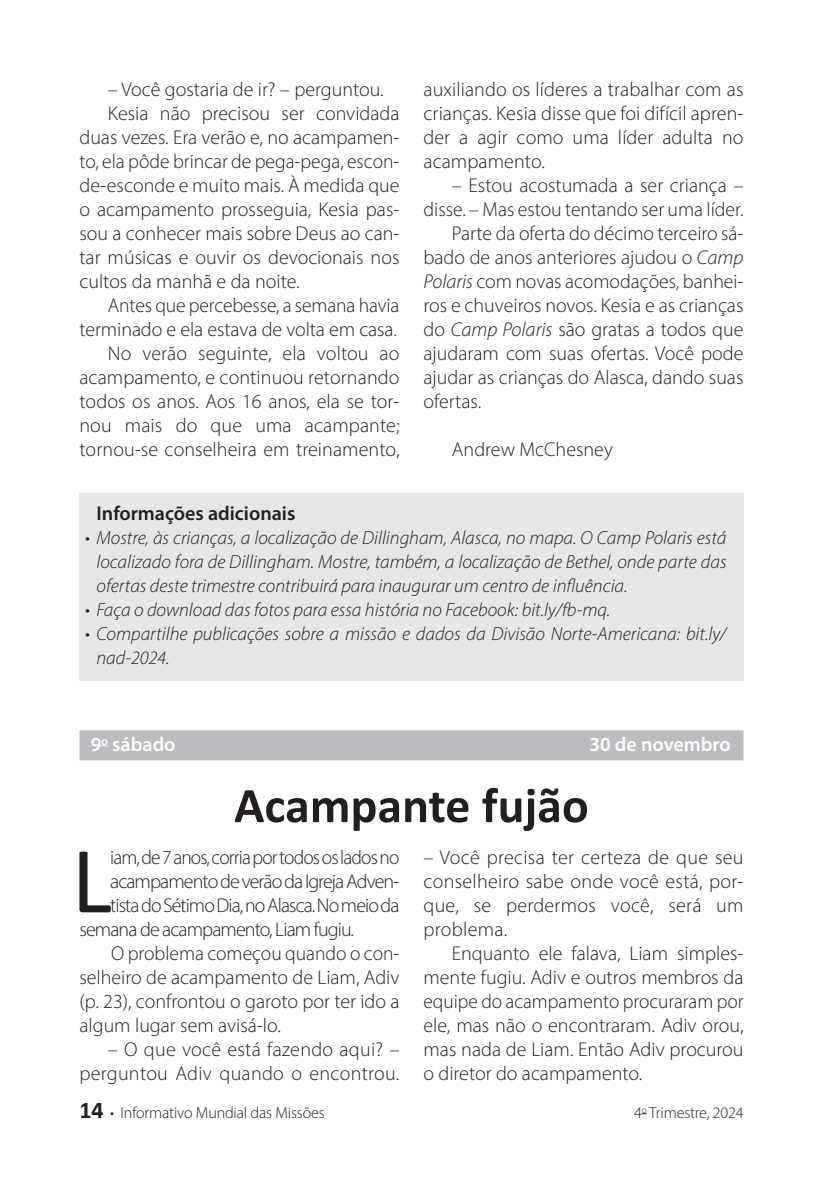
<style>
.page{position:relative;width:823px;height:1191px;background:#fff}
.page>*{position:absolute;margin:0;border:0;box-sizing:border-box;transform-origin:0 0}
._03_Capitular{font:95.6px "Calibri";color:#231f20}
._02_Titulo{font:700 50px "Calibri";color:#231f20}
._04_Texto{font:300 20px/24px "Myriad Pro";color:#231f20;text-align:justify}
._03_Capitular-2{font:300 20px "Myriad Pro";letter-spacing:-.045em;color:#231f20}
._06_Titulo_Box{font:600 20px "Myriad Pro";color:#231f20}
._01_Data{font:600 20px "Myriad Pro";color:#fff}
.t1{font:italic 300 19px/24px "Myriad Pro";color:#231f20;text-align:justify}
.t2{font:300 16px "Myriad Pro";letter-spacing:-.01em;color:#231f20}
.s1{font-style:italic}
.s2{font-family:"Calibri";font-weight:700;font-size:24px}
</style>
<div class="page">
<div style="left:79px;top:730px;width:664px;height:30px;background:#bcbdc0"></div>
<div style="left:79px;top:493px;width:664px;height:188px;background:#e6e7e9"></div>
<p class="_04_Texto" style="left:108px;top:77px;width:277px">– Você gostaria de ir? – perguntou.</p>
<p class="_04_Texto" style="left:79px;top:101px;width:321px;text-indent:28px">Kesia não precisou ser convidada duas vezes. Era verão e, no acampamen&shy;to, ela pôde brincar de pega-pega, escon&shy;de-esconde e muito mais. À medida que o acampamento prosseguia, Kesia pas&shy;sou a conhecer mais sobre Deus ao can&shy;tar músicas e ouvir os devocionais nos cultos da manhã e da noite.</p>
<p class="_04_Texto" style="left:79px;top:293px;width:321px;text-align:right">Antes que percebesse, a semana havia terminado e ela estava de volta em casa.</p>
<p class="_04_Texto" style="left:79px;top:341px;width:321px;text-indent:28px">No verão seguinte, ela voltou ao acampamento, e continuou retornando todos os anos. Aos 16 anos, ela se tor&shy;nou mais do que uma acampante; tornou-se conselheira em treinamento,</p>
<p class="_04_Texto" style="left:423px;top:77px;width:321px">auxiliando os líderes a trabalhar com as crianças. Kesia disse que foi difícil apren&shy;der a agir como uma líder adulta no acampamento.</p>
<p class="_04_Texto" style="left:423px;top:173px;width:321px;text-align:right">– Estou acostumada a ser criança – disse. – Mas estou tentando ser uma líder.</p>
<p class="_04_Texto" style="left:423px;top:221px;width:321px;text-indent:28px">Parte da oferta do décimo terceiro sá&shy;bado de anos anteriores ajudou o <span class="s1">Camp Polaris</span> com novas acomodações, banhei&shy;ros e chuveiros novos. Kesia e as crianças do <span class="s1">Camp Polaris</span> são gratas a todos que ajudaram com suas ofertas. Você pode ajudar as crianças do Alasca, dando suas ofertas.</p>
<p class="_04_Texto" style="left:451px;top:437px;width:162px">Andrew McChesney</p>
<p class="_06_Titulo_Box" style="left:96px;top:500px;width:200px">Informações adicionais</p>
<p class="t1" style="left:96px;top:525px;width:631px;text-indent:-11px">• Mostre, às crianças, a localização de Dillingham, Alasca, no mapa. O Camp Polaris está localizado fora de Dillingham. Mostre, também, a localização de Bethel, onde parte das ofertas deste trimestre contribuirá para inaugurar um centro de influência.</p>
<p class="t1" style="left:85px;top:597px;width:526px">• Faça o download das fotos para essa história no Facebook: bit.ly/fb-mq.</p>
<p class="t1" style="left:96px;top:621px;width:631px;text-indent:-11px">• Compartilhe publicações sobre a missão e dados da Divisão Norte-Americana: bit.ly/ nad-2024.</p>
<p class="_01_Data" style="left:91px;top:732px;width:86px">9<sup>o</sup> sábado</p>
<p class="_01_Data" style="left:589px;top:732px;width:143px">30 de novembro</p>
<p class="_02_Titulo" style="left:234px;top:770px;width:356px">Acampante fujão</p>
<p class="_03_Capitular" style="left:71px;top:814px;width:42px">L</p>
<p class="_03_Capitular-2" style="left:110px;top:845px;width:290px">iam, de 7 anos, corria por todos os lados no</p>
<p class="_04_Texto" style="left:423px;top:845px;width:321px">– Você precisa ter certeza de que seu conselheiro sabe onde você está, por&shy;que, se perdermos você, será um problema.</p>
<p class="_04_Texto" style="left:423px;top:941px;width:321px;text-indent:28px">Enquanto ele falava, Liam simples&shy;mente fugiu. Adiv e outros membros da equipe do acampamento procuraram por ele, mas não o encontraram. Adiv orou, mas nada de Liam. Então Adiv procurou o diretor do acampamento.</p>
<p class="_03_Capitular-2" style="left:110px;top:869px;width:290px">acampamento de verão da Igreja Adven-</p>
<p class="_03_Capitular-2" style="left:110px;top:893px;width:290px">tista do Sétimo Dia, no Alasca. No meio da</p>
<p class="_03_Capitular-2" style="left:79px;top:917px;width:276px">semana de acampamento, Liam fugiu.</p>
<p class="_04_Texto" style="left:79px;top:941px;width:321px;text-indent:32px">O problema começou quando o con&shy;selheiro de acampamento de Liam, Adiv (p. 23), confrontou o garoto por ter ido a algum lugar sem avisá-lo.</p>
<p class="_04_Texto" style="left:79px;top:1037px;width:321px;text-align:right">– O que você está fazendo aqui? – perguntou Adiv quando o encontrou.</p>
<p class="t2" style="left:79px;top:1103px;width:246px"><span class="s2">14</span> • Informativo Mundial das Missões</p>
<p class="t2" style="left:633px;top:1103px;width:111px">4<sup>o</sup> Trimestre, 2024</p>
</div>
